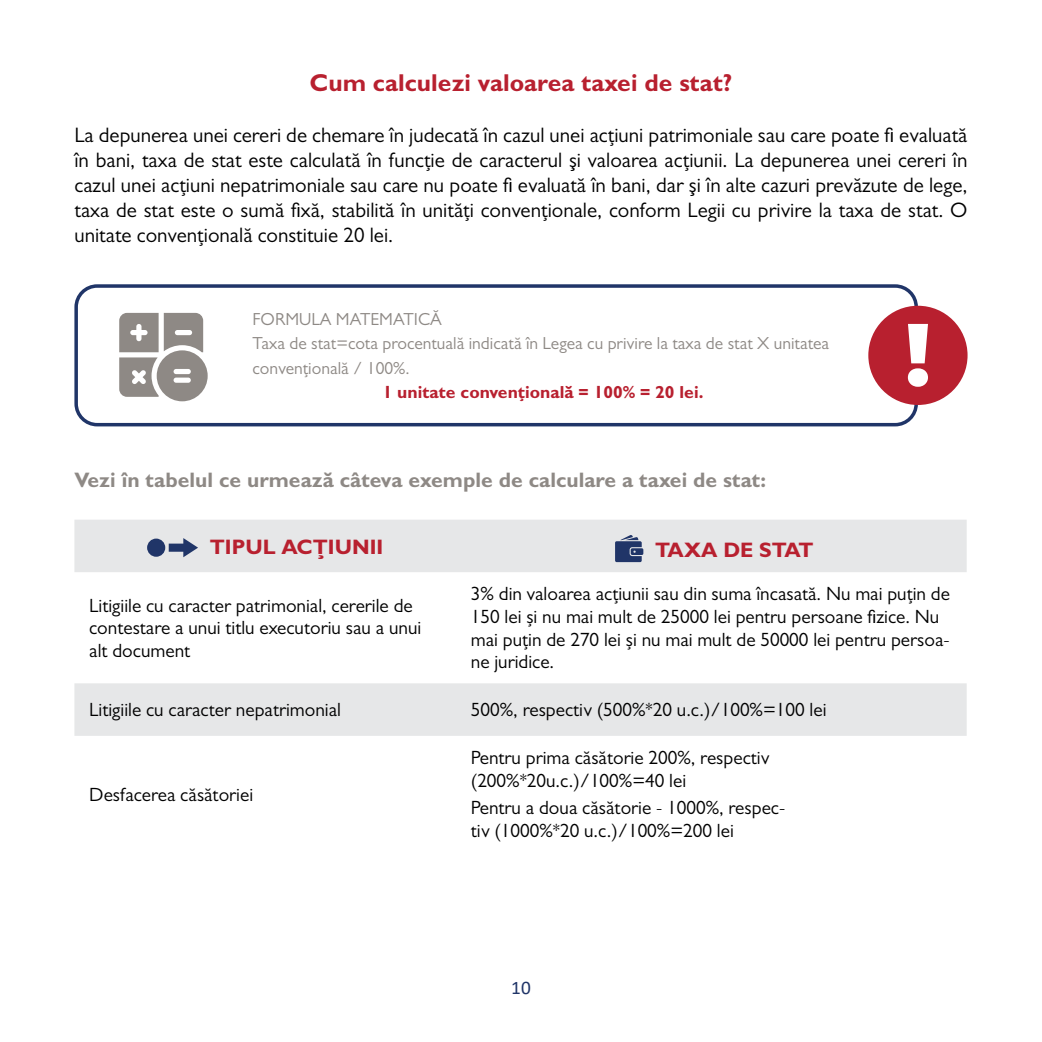
<style>
.page{position:relative;width:1042px;height:1042px;background:#fff}
.page>*{position:absolute;margin:0;border:0;box-sizing:border-box;transform-origin:0 0}
.t1{font:700 24.5px "Gill Sans";color:#b8202f}
.t2{font:21px/25.2px "Gill Sans";color:#000;text-align:justify}
.t3{font:700 21px "Gill Sans";color:#8e8985}
.t4{font:700 21px "Gill Sans";color:#b8202f}
.t5{font:19.25px/22.8px "Gill Sans";color:#000}
.t6{font:19.25px "Calibri";color:#203568}
.t7{font:17.5px/24.5px "Gill Sans";color:#8e8985}
.t8{font:700 17.5px "Gill Sans";color:#b8202f}
</style>
<div class="page">
<div style="left:74px;top:284px;width:844px;height:142px;border:4px solid #203568;border-radius:21px"></div>
<div style="left:868px;top:306px;width:99px;height:99px;background:#b8202f;border-radius:50%"></div>
<svg style="left:908px;top:324px;width:20px;height:63px"></svg>
<svg style="left:119px;top:313px;width:89px;height:88px"></svg>
<svg style="left:74px;top:520px;width:892px;height:216px"></svg>
<svg style="left:169px;top:538px;width:29px;height:19px"></svg>
<div style="left:147px;top:538px;width:18px;height:19px;background:#203568;border-radius:50%"></div>
<svg style="left:615px;top:535px;width:28px;height:27px"></svg>
<p class="t1" style="left:310px;top:68px;width:424px">Cum calculezi valoarea taxei de stat?</p>
<p class="t2" style="left:74px;top:122px;width:894px">La depunerea unei cereri de chemare în judecată în cazul unei acțiuni patrimoniale sau care poate fi evaluată în bani, taxa de stat este calculată în funcție de caracterul şi valoarea acțiunii. La depunerea unei cereri în cazul unei acțiuni nepatrimoniale sau care nu poate fi evaluată în bani, dar şi în alte cazuri prevăzute de lege, taxa de stat este o sumă fixă, stabilită în unități convenționale, conform Legii cu privire la taxa de stat. O unitate convențională constituie 20 lei.</p>
<p class="t7" style="left:253px;top:306px;width:578px">FORMULA MATEMATICĂ<br>Taxa de stat=cota procentuală indicată în Legea cu privire la taxa de stat X unitatea convențională / 100%.</p>
<p class="t8" style="left:383px;top:381px;width:322px">1 unitate convențională = 100% = 20 lei.</p>
<p class="t3" style="left:74px;top:467px;width:693px">Vezi în tabelul ce urmează câteva exemple de calculare a taxei de stat:</p>
<p class="t4" style="left:210px;top:534px;width:175px">TIPUL ACȚIUNII</p>
<p class="t4" style="left:655px;top:537px;width:160px">TAXA DE STAT</p>
<p class="t5" style="left:89px;top:593px;width:333px">Litigiile cu caracter patrimonial, cererile de contestare a unui titlu executoriu sau a unui alt document</p>
<p class="t5" style="left:471px;top:582px;width:480px">3% din valoarea acțiunii sau din suma încasată. Nu mai puțin de 150 lei și nu mai mult de 25000 lei pentru persoane fizice. Nu mai puțin de 270 lei și nu mai mult de 50000 lei pentru persoa&shy;ne juridice.</p>
<p class="t5" style="left:89px;top:698px;width:253px">Litigiile cu caracter nepatrimonial</p>
<p class="t5" style="left:471px;top:698px;width:357px">500%, respectiv (500%*20 u.c.)/100%=100 lei</p>
<p class="t5" style="left:89px;top:782px;width:165px">Desfacerea căsătoriei</p>
<p class="t5" style="left:471px;top:746px;width:300px">Pentru prima căsătorie 200%, respectiv (200%*20u.c.)/100%=40 lei</p>
<p class="t5" style="left:471px;top:796px;width:316px">Pentru a doua căsătorie - 1000%, respec&shy;tiv (1000%*20 u.c.)/100%=200 lei</p>
<p class="t6" style="left:511px;top:974px;width:21px">10</p>
</div>
